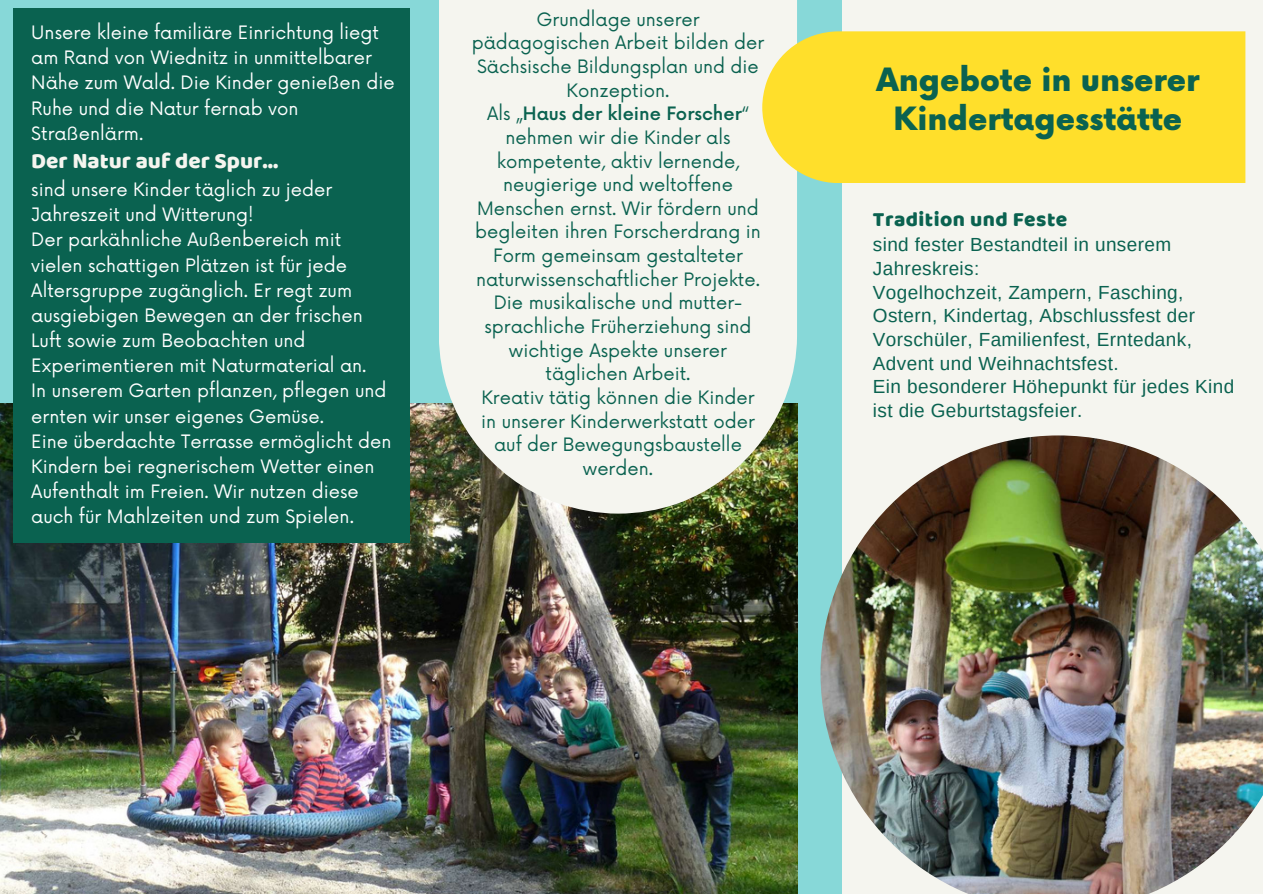
<style>
.page{position:relative;width:1263px;height:894px;background:#fff}
.page>*{position:absolute;margin:0;border:0;box-sizing:border-box;transform-origin:0 0}
.t1{font:900 31.2px/39.3px "Now";color:#0a6250;text-align:center}
.t2{font:22.5px "Baloo";color:#f5f5ef}
.t3{font:21px "Baloo";letter-spacing:.02em;color:#0a6250}
.t4{font:18.9px/23.7px "Arimo";letter-spacing:.02em;color:#0a6250}
.t5{font:18px/25.2px "Now";color:#fff}
.t6{font:18px/23.7px "Now";color:#0a6250;text-align:center}
.s1{font-weight:500}
</style>
<div class="page">
<div style="left:0;top:0;width:1263px;height:893px;background:#f5f5ef"></div>
<div style="left:0;top:0;width:841px;height:893px;background:#87d8d8"></div>
<img style="left:820px;top:435px;width:443px;height:458px">
<img style="left:0;top:403px;width:797px;height:490px">
<div style="left:13px;top:8px;width:396px;height:534px;background:#0a6250"></div>
<svg style="left:439px;top:0;width:358px;height:513px;background:#e9e9e1"></svg>
<div style="left:762px;top:31px;width:483px;height:152px;background:#ffdf2b"></div>
<p class="t5" style="left:31px;top:21px;width:365px">Unsere kleine familiäre Einrichtung liegt am Rand von Wiednitz in unmittelbarer<br>Nähe zum Wald. Die Kinder genießen die<br>Ruhe und die Natur fernab von<br>Straßenlärm.</p>
<p class="t2" style="left:31px;top:147px;width:249px">Der Natur auf der Spur…</p>
<p class="t5" style="left:31px;top:178px;width:303px">sind unsere Kinder täglich zu jeder<br>Jahreszeit und Witterung!</p>
<p class="t5" style="left:31px;top:228px;width:337px">Der parkähnliche Außenbereich mit vielen schattigen Plätzen ist für jede Altersgruppe zugänglich. Er regt zum ausgiebigen Bewegen an der frischen Luft sowie zum Beobachten und Experimentieren mit Naturmaterial an.</p>
<p class="t5" style="left:31px;top:379px;width:357px">In unserem Garten pflanzen, pflegen und ernten wir unser eigenes Gemüse.</p>
<p class="t5" style="left:31px;top:429px;width:362px">Eine überdachte Terrasse ermöglicht den Kindern bei regnerischem Wetter einen Aufenthalt im Freien. Wir nutzen diese auch für Mahlzeiten und zum Spielen.</p>
<p class="t6" style="left:472px;top:8px;width:294px">Grundlage unserer pädagogischen Arbeit bilden der<br>Sächsische Bildungsplan und die<br>Konzeption.</p>
<p class="t6" style="left:475px;top:103px;width:287px">Als „<span class="s1">Haus der kleine Forscher</span>“ nehmen wir die Kinder als kompetente, aktiv lernende, neugierige und weltoffene<br>Menschen ernst. Wir fördern und begleiten ihren Forscherdrang in<br>Form gemeinsam gestalteter naturwissenschaftlicher Projekte.</p>
<p class="t6" style="left:485px;top:292px;width:268px">Die musikalische und mutter&shy;sprachliche Früherziehung sind wichtige Aspekte unserer täglichen Arbeit.</p>
<p class="t6" style="left:481px;top:386px;width:275px">Kreativ tätig können die Kinder</p>
<p class="t6" style="left:481px;top:410px;width:275px">in unserer Kinderwerkstatt oder auf der Bewegungsbaustelle werden.</p>
<p class="t1" style="left:876px;top:61px;width:324px">Angebote in unserer<br>Kindertagesstätte</p>
<p class="t3" style="left:873px;top:206px;width:196px">Tradition und Feste</p>
<p class="t4" style="left:873px;top:233px;width:300px">sind fester Bestandteil in unserem<br>Jahreskreis:</p>
<p class="t4" style="left:873px;top:280px;width:324px">Vogelhochzeit, Zampern, Fasching, Ostern, Kindertag, Abschlussfest der Vorschüler, Familienfest, Erntedank, Advent und Weihnachtsfest.</p>
<p class="t4" style="left:873px;top:375px;width:363px">Ein besonderer Höhepunkt für jedes Kind ist die Geburtstagsfeier.</p>
</div>
